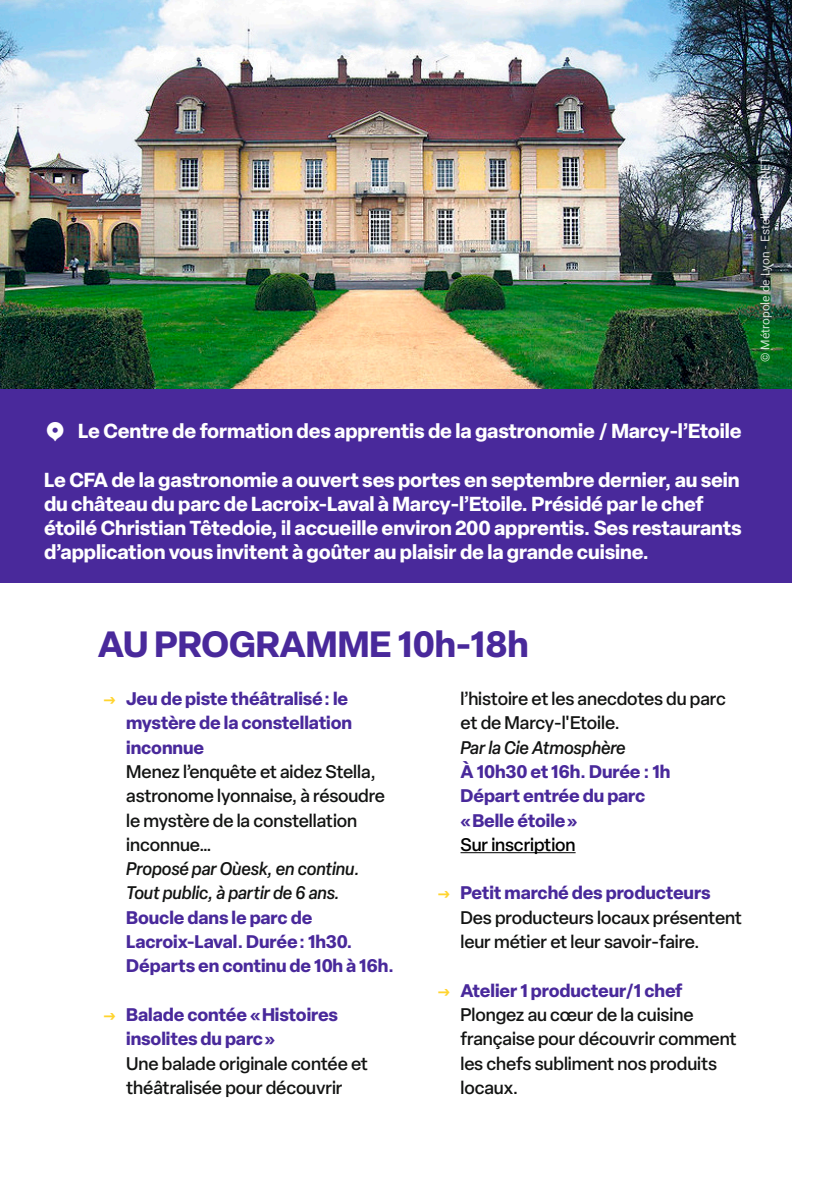
<style>
.page{position:relative;width:840px;height:1191px;background:#fff}
.page>*{position:absolute;margin:0;border:0;box-sizing:border-box;transform-origin:0 0}
.H2_-_Bleu{font:700 36px "Elza";color:#49299b}
.texte_courant{font:700 20px/24.2px "Elza";letter-spacing:-.005em;color:#fff}
.t1{font:700 18px/24.2px "Elza";letter-spacing:-.005em;color:#49299b}
.t2{font:500 18px/24.2px "Elza";letter-spacing:-.005em;color:#131413}
.t3{font:12px "Roboto";color:#fff}
.s1{font-weight:500;color:#ffd42e}
.s2{font-weight:500;color:#131413}
.s3{font-weight:500;font-style:italic;color:#131413}
.s4{color:#ffd42e}
.s5{font-weight:700;color:#49299b}
.s6{font-weight:500;color:#000}
</style>
<div class="page">
<hr style="left:460px;top:852px;width:115px;height:1px;background:#000">
<img style="left:0;top:0;width:790px;height:389px">
<div style="left:0;top:389px;width:790px;height:194px;background:#49299b"></div>
<p class="t3" style="left:756px;top:362px;width:207px;rotate:-90deg">© Métropole de Lyon - Estelle BONNET</p>
<p class="texte_courant" style="left:78px;top:418px;width:664px">Le Centre de formation des apprentis de la gastronomie / Marcy-l’Etoile</p>
<p class="texte_courant" style="left:44px;top:467px;width:698px">Le CFA de la gastronomie a ouvert ses portes en septembre dernier, au sein du château du parc de Lacroix-Laval à Marcy-l’Etoile. Présidé par le chef étoilé Christian Têtedoie, il accueille environ 200 apprentis. Ses restaurants d’application vous invitent à goûter au plaisir de la grande cuisine.</p>
<p class="H2_-_Bleu" style="left:98px;top:618px;width:432px">AU PROGRAMME 10h-18h</p>
<p class="t1" style="left:126px;top:686px;width:269px;text-indent:-23px"><span class="s1">→</span> Jeu de piste théâtralisé : le mystère de la constellation inconnue<br><span class="s2">Menez l’enquête et aidez Stella, astronome lyonnaise, à résoudre le mystère de la constellation inconnue…<br></span><span class="s3">Proposé par Oùesk, en continu.<br>Tout public, à partir de 6 ans.<br></span>Boucle dans le parc de<br>Lacroix-Laval. Durée : 1h30.<br>Départs en continu de 10h à 16h.</p>
<p class="t2" style="left:126px;top:1002px;width:243px;text-indent:-23px"><span class="s4">→</span> <span class="s5">Balade contée « Histoires insolites du parc »<br></span>Une balade originale contée et théâtralisée pour découvrir</p>
<p class="t1" style="left:460px;top:686px;width:267px"><span class="s2">l’histoire et les anecdotes du parc et de Marcy-l'Etoile.<br></span><span class="s3">Par la Cie Atmosphère<br></span>À 10h30 et 16h. Durée : 1h<br>Départ entrée du parc<br>« Belle étoile »<br><span class="s6">Sur inscription</span></p>
<p class="t2" style="left:460px;top:880px;width:283px;text-indent:-23px"><span class="s4">→</span> <span class="s5">Petit marché des producteurs<br></span>Des producteurs locaux présentent leur métier et leur savoir-faire.</p>
<p class="t2" style="left:460px;top:978px;width:277px;text-indent:-23px"><span class="s4">→</span> <span class="s5">Atelier 1 producteur/1 chef<br></span>Plongez au cœur de la cuisine française pour découvrir comment les chefs subliment nos produits locaux.</p>
</div>
